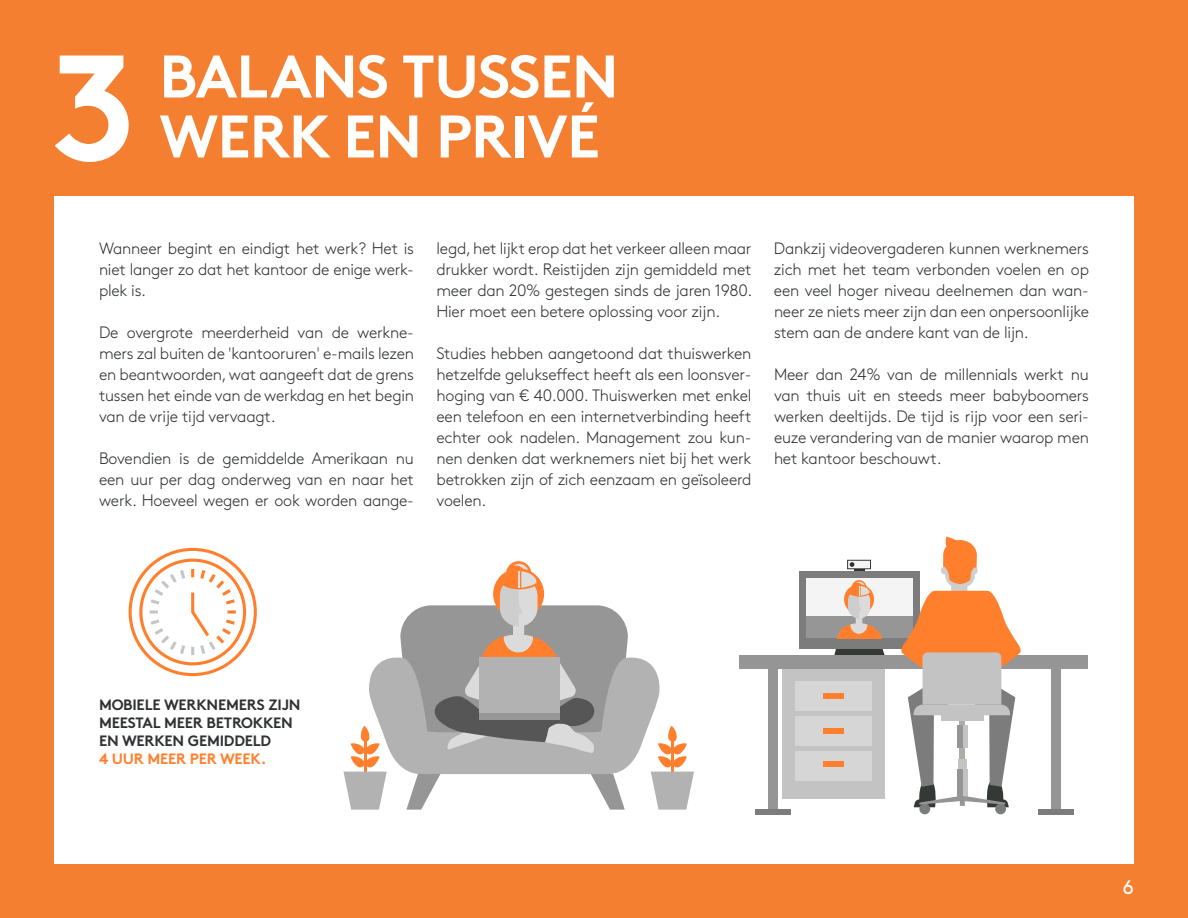
<style>
.page{position:relative;width:1188px;height:918px;background:#f57f30}
.page>*{position:absolute;margin:0;border:0;box-sizing:border-box;transform-origin:0 0}
.t1{font:700 150px "Brown Pro";color:#fff}
.t2{font:700 60px "Brown Pro";letter-spacing:-.015em;color:#fff}
.t3{font:19.5px "Brown Pro";color:#fff}
.t4{font:300 16.5px/21px "Brown Pro";letter-spacing:-.015em;color:#2f3132;text-align:justify}
.t5{font:700 15px/18px "Brown Pro";letter-spacing:-.015em;color:#2f3132}
.t6{font:700 15px "Brown Pro";letter-spacing:-.015em;color:#ff7f2c}
</style>
<div class="page">
<div style="left:54px;top:196px;width:1080px;height:668px;background:#fff"></div>
<svg style="left:506px;top:561px;width:25px;height:25px"></svg>
<svg style="left:344px;top:564px;width:350px;height:246px"></svg>
<div style="left:479px;top:712px;width:81px;height:8px;background:#969696"></div>
<div style="left:479px;top:657px;width:81px;height:55px;background:#b2b2b2"></div>
<div style="left:799px;top:571px;width:120px;height:78px;background:#7c7c7c"></div>
<div style="left:806px;top:578px;width:106px;height:60px;background:#f4f4f4"></div>
<div style="left:806px;top:617px;width:106px;height:21px;background:#969696"></div>
<svg style="left:834px;top:624px;width:51px;height:32px"></svg>
<div style="left:856px;top:613px;width:6px;height:16px;background:#dbdbdb;border-radius:3px"></div>
<svg style="left:852px;top:580px;width:15px;height:15px"></svg>
<div style="left:844px;top:584px;width:30px;height:30px;background:#ff7f2c;border-radius:50%"></div>
<svg style="left:848px;top:582px;width:23px;height:36px"></svg>
<div style="left:848px;top:560px;width:23px;height:9px;background:#f4f4f4"></div>
<div style="left:847px;top:560px;width:24px;height:9px;border:1px solid #353936"></div>
<svg style="left:850px;top:562px;width:15px;height:9px"></svg>
<div style="left:768px;top:669px;width:10px;height:145px;background:#959595"></div>
<div style="left:1051px;top:669px;width:10px;height:145px;background:#959595"></div>
<div style="left:740px;top:656px;width:348px;height:13px;background:#959595"></div>
<div style="left:919px;top:803px;width:11px;height:11px;background:#7c7c7c;border-radius:50%"></div>
<div style="left:995px;top:803px;width:11px;height:11px;background:#7c7c7c;border-radius:50%"></div>
<svg style="left:900px;top:536px;width:122px;height:271px"></svg>
<hr style="left:1038px;top:810px;width:36px;height:4px;background:#7c7c7c">
<hr style="left:755px;top:810px;width:36px;height:4px;background:#7c7c7c">
<div style="left:783px;top:669px;width:102px;height:129px;background:#c4c3c3"></div>
<div style="left:796px;top:681px;width:76px;height:30px;background:#d6d6d6"></div>
<div style="left:796px;top:716px;width:76px;height:30px;background:#d6d6d6"></div>
<div style="left:796px;top:751px;width:76px;height:29px;background:#d6d6d6"></div>
<div style="left:824px;top:693px;width:20px;height:6px;background:#ff7f2c"></div>
<div style="left:824px;top:728px;width:20px;height:6px;background:#ff7f2c"></div>
<div style="left:824px;top:761px;width:20px;height:6px;background:#ff7f2c"></div>
<svg style="left:141px;top:560px;width:104px;height:104px"></svg>
<div style="left:139px;top:559px;width:107px;height:106px;border:3px solid #ff7f2c;border-radius:50%"></div>
<div style="left:129px;top:548px;width:128px;height:128px;border:3px solid #ff7f2c;border-radius:50%"></div>
<svg style="left:147px;top:567px;width:91px;height:90px"></svg>
<h1 class="t1" style="left:51px;top:-13px;width:87px">3</h1>
<h2 class="t2" style="left:159px;top:28px;width:461px">BALANS TUSSEN</h2>
<h2 class="t2" style="left:159px;top:88px;width:442px">WERK EN PRIVÉ</h2>
<p class="t4" style="left:99px;top:236px;width:317px">Wanneer begint en eindigt het werk? Het is niet langer zo dat het kantoor de enige werk&shy;plek is.</p>
<p class="t4" style="left:99px;top:320px;width:317px">De overgrote meerderheid van de werkne&shy;mers zal buiten de 'kantooruren' e-mails lezen en beantwoorden, wat aangeeft dat de grens tussen het einde van de werkdag en het begin van de vrije tijd vervaagt.</p>
<p class="t4" style="left:99px;top:447px;width:316px">Bovendien is de gemiddelde Amerikaan nu een uur per dag onderweg van en naar het werk. Hoeveel wegen er ook worden aange-</p>
<p class="t4" style="left:436px;top:236px;width:317px">legd, het lijkt erop dat het verkeer alleen maar drukker wordt. Reistijden zijn gemiddeld met meer dan 20% gestegen sinds de jaren 1980.<br>Hier moet een betere oplossing voor zijn.</p>
<p class="t4" style="left:436px;top:342px;width:317px">Studies hebben aangetoond dat thuiswerken hetzelfde gelukseffect heeft als een loonsver&shy;hoging van € 40.000. Thuiswerken met enkel een telefoon en een internetverbinding heeft echter ook nadelen. Management zou kun&shy;nen denken dat werknemers niet bij het werk betrokken zijn of zich eenzaam en geïsoleerd voelen.</p>
<p class="t4" style="left:774px;top:236px;width:317px">Dankzij videovergaderen kunnen werknemers zich met het team verbonden voelen en op een veel hoger niveau deelnemen dan wan&shy;neer ze niets meer zijn dan een onpersoonlijke stem aan de andere kant van de lijn.</p>
<p class="t4" style="left:774px;top:362px;width:317px">Meer dan 24% van de millennials werkt nu van thuis uit en steeds meer babyboomers werken deeltijds. De tijd is rijp voor een seri&shy;euze verandering van de manier waarop men het kantoor beschouwt.</p>
<p class="t5" style="left:99px;top:694px;width:203px">MOBIELE WERKNEMERS ZIJN<br>MEESTAL MEER BETROKKEN<br>EN WERKEN GEMIDDELD</p>
<p class="t6" style="left:99px;top:747px;width:169px">4 UUR MEER PER WEEK.</p>
<p class="t3" style="left:1123px;top:872px;width:13px">6</p>
</div>
